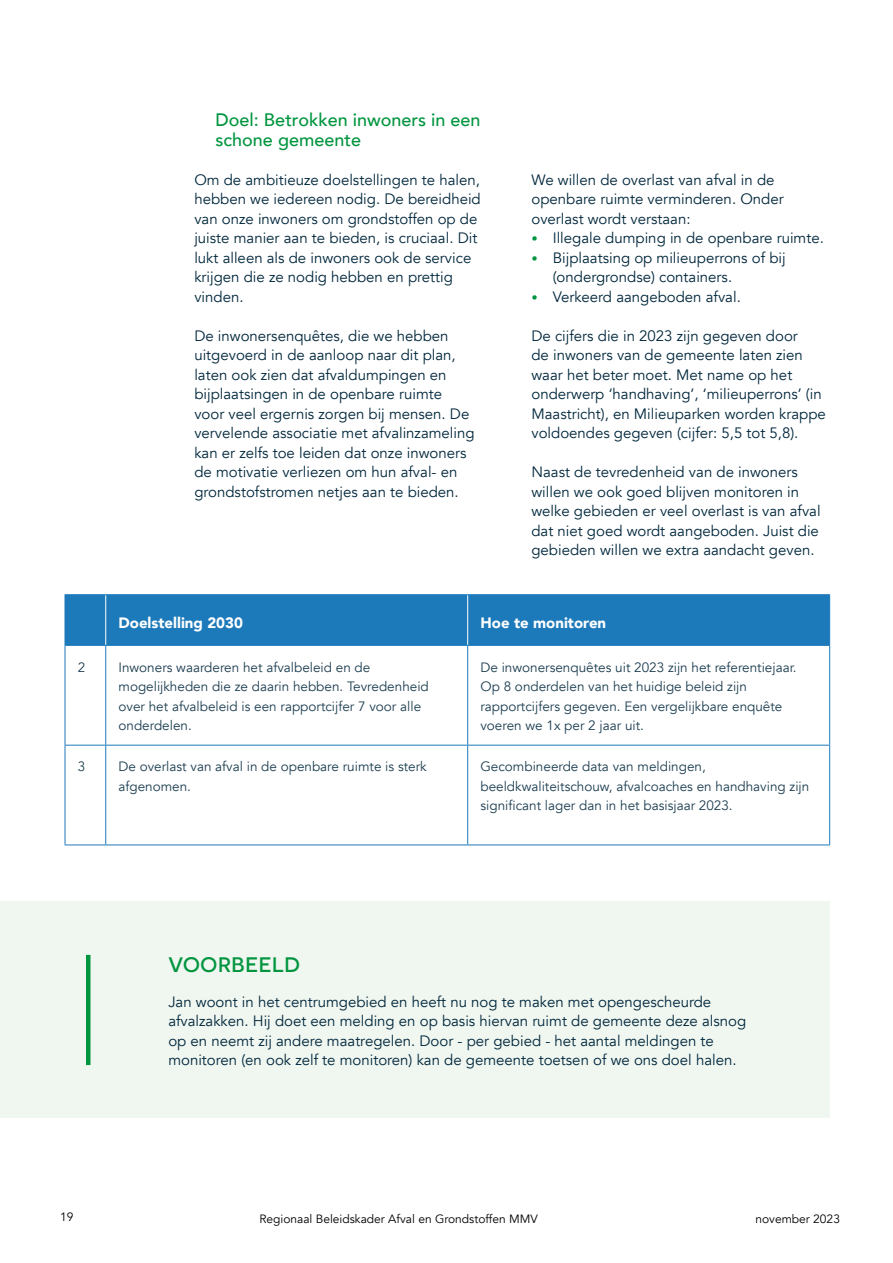
<style>
.page{position:relative;width:893px;height:1263px;background:#fff}
.page>*{position:absolute;margin:0;border:0;box-sizing:border-box;transform-origin:0 0}
.t1{font:500 21px "Novecentosanswide";letter-spacing:.03em;color:#00953e}
.t2{font:500 18px/19.5px "Avenir";color:#00953e}
.t3{font:15px/19.5px "Avenir";color:#00273c}
.t4{font:900 15px "Avenir";color:#fff}
.t5{font:13.5px/19.5px "Avenir";color:#00273c}
.t6{font:12px "Avenir";color:#000}
.s1{font-family:"Dolly Pro";font-weight:700;font-size:18px;color:#00953e}
</style>
<div class="page">
<div style="left:0;top:901px;width:829px;height:217px;background:#f0f6f0"></div>
<div style="left:66px;top:595px;width:763px;height:50px;background:#1c79ba"></div>
<hr style="left:105px;top:595px;width:1px;height:50px;background:#fff">
<hr style="left:467px;top:595px;width:1px;height:50px;background:#fff">
<hr style="left:65px;top:645px;width:41px;height:1px;background:#036ab3">
<hr style="left:106px;top:645px;width:362px;height:1px;background:#036ab3">
<hr style="left:468px;top:645px;width:362px;height:1px;background:#036ab3">
<hr style="left:65px;top:594px;width:41px;height:1px;background:#036ab3">
<hr style="left:65px;top:595px;width:1px;height:50px;background:#036ab3">
<hr style="left:106px;top:594px;width:362px;height:1px;background:#036ab3">
<hr style="left:468px;top:594px;width:362px;height:1px;background:#036ab3">
<hr style="left:829px;top:595px;width:1px;height:50px;background:#036ab3">
<hr style="left:65px;top:646px;width:1px;height:99px;background:#036ab3">
<hr style="left:829px;top:646px;width:1px;height:99px;background:#036ab3">
<hr style="left:65px;top:745px;width:1px;height:99px;background:#036ab3">
<hr style="left:829px;top:745px;width:1px;height:99px;background:#036ab3">
<hr style="left:65px;top:844px;width:41px;height:1px;background:#036ab3">
<hr style="left:106px;top:844px;width:362px;height:1px;background:#036ab3">
<hr style="left:468px;top:844px;width:362px;height:1px;background:#036ab3">
<hr style="left:105px;top:646px;width:1px;height:99px;background:#036ab3">
<hr style="left:467px;top:646px;width:1px;height:99px;background:#036ab3">
<hr style="left:65px;top:745px;width:41px;height:1px;background:#036ab3">
<hr style="left:106px;top:745px;width:362px;height:1px;background:#036ab3">
<hr style="left:105px;top:745px;width:1px;height:99px;background:#036ab3">
<hr style="left:468px;top:745px;width:362px;height:1px;background:#036ab3">
<hr style="left:467px;top:745px;width:1px;height:99px;background:#036ab3">
<hr style="left:86px;top:955px;width:4px;height:110px;background:#00953e">
<p class="t2" style="left:216px;top:109px;width:266px">Doel: Betrokken inwoners in een schone gemeente</p>
<p class="t3" style="left:194px;top:170px;width:288px">Om de ambitieuze doelstellingen te halen, hebben we iedereen nodig. De bereidheid van onze inwoners om grondstoffen op de juiste manier aan te bieden, is cruciaal. Dit lukt alleen als de inwoners ook de service krijgen die ze nodig hebben en prettig vinden.</p>
<p class="t3" style="left:194px;top:326px;width:282px">De inwonersenquêtes, die we hebben uitgevoerd in de aanloop naar dit plan, laten ook zien dat afvaldumpingen en bijplaatsingen in de openbare ruimte voor veel ergernis zorgen bij mensen. De vervelende associatie met afvalinzameling kan er zelfs toe leiden dat onze inwoners de motivatie verliezen om hun afval- en grondstofstromen netjes aan te bieden.</p>
<p class="t3" style="left:531px;top:170px;width:254px">We willen de overlast van afval in de openbare ruimte verminderen. Onder overlast wordt verstaan:</p>
<p class="t3" style="left:531px;top:229px;width:294px"><span class="s1">•</span> Illegale dumping in de openbare ruimte.</p>
<p class="t3" style="left:553px;top:248px;width:234px;text-indent:-21px"><span class="s1">•</span> Bijplaatsing op milieuperrons of bij (ondergrondse) containers.</p>
<p class="t3" style="left:531px;top:287px;width:211px"><span class="s1">•</span> Verkeerd aangeboden afval.</p>
<p class="t3" style="left:531px;top:326px;width:296px">De cijfers die in 2023 zijn gegeven door<br>de inwoners van de gemeente laten zien waar het beter moet. Met name op het onderwerp ‘handhaving’, ‘milieuperrons’ (in Maastricht), en Milieuparken worden krappe voldoendes gegeven (cijfer: 5,5 tot 5,8).</p>
<p class="t3" style="left:531px;top:463px;width:291px">Naast de tevredenheid van de inwoners willen we ook goed blijven monitoren in welke gebieden er veel overlast is van afval dat niet goed wordt aangeboden. Juist die gebieden willen we extra aandacht geven.</p>
<p class="t4" style="left:118px;top:609px;width:126px">Doelstelling 2030</p>
<p class="t4" style="left:480px;top:609px;width:127px">Hoe te monitoren</p>
<p class="t5" style="left:78px;top:657px;width:9px">2</p>
<p class="t5" style="left:118px;top:657px;width:312px">Inwoners waarderen het afvalbeleid en de mogelijkheden die ze daarin hebben. Tevredenheid over het afvalbeleid is een rapportcijfer 7 voor alle onderdelen.</p>
<p class="t5" style="left:480px;top:657px;width:318px">De inwonersenquêtes uit 2023 zijn het referentiejaar.<br>Op 8 onderdelen van het huidige beleid zijn rapportcijfers gegeven. Een vergelijkbare enquête voeren we 1x per 2 jaar uit.</p>
<p class="t5" style="left:78px;top:757px;width:9px">3</p>
<p class="t5" style="left:118px;top:757px;width:310px">De overlast van afval in de openbare ruimte is sterk afgenomen.</p>
<p class="t5" style="left:480px;top:757px;width:330px">Gecombineerde data van meldingen, beeldkwaliteitschouw, afvalcoaches en handhaving zijn significant lager dan in het basisjaar 2023.</p>
<h1 class="t1" style="left:168px;top:952px;width:133px">VOORBEELD</h1>
<p class="t3" style="left:168px;top:992px;width:579px">Jan woont in het centrumgebied en heeft nu nog te maken met opengescheurde afvalzakken. Hij doet een melding en op basis hiervan ruimt de gemeente deze alsnog op en neemt zij andere maatregelen. Door - per gebied - het aantal meldingen te monitoren (en ook zelf te monitoren) kan de gemeente toetsen of we ons doel halen.</p>
<p class="t6" style="left:60px;top:1209px;width:15px">19</p>
<p class="t6" style="left:259px;top:1212px;width:280px">Regionaal Beleidskader Afval en Grondstoffen MMV</p>
<p class="t6" style="left:755px;top:1212px;width:86px">november 2023</p>
</div>
